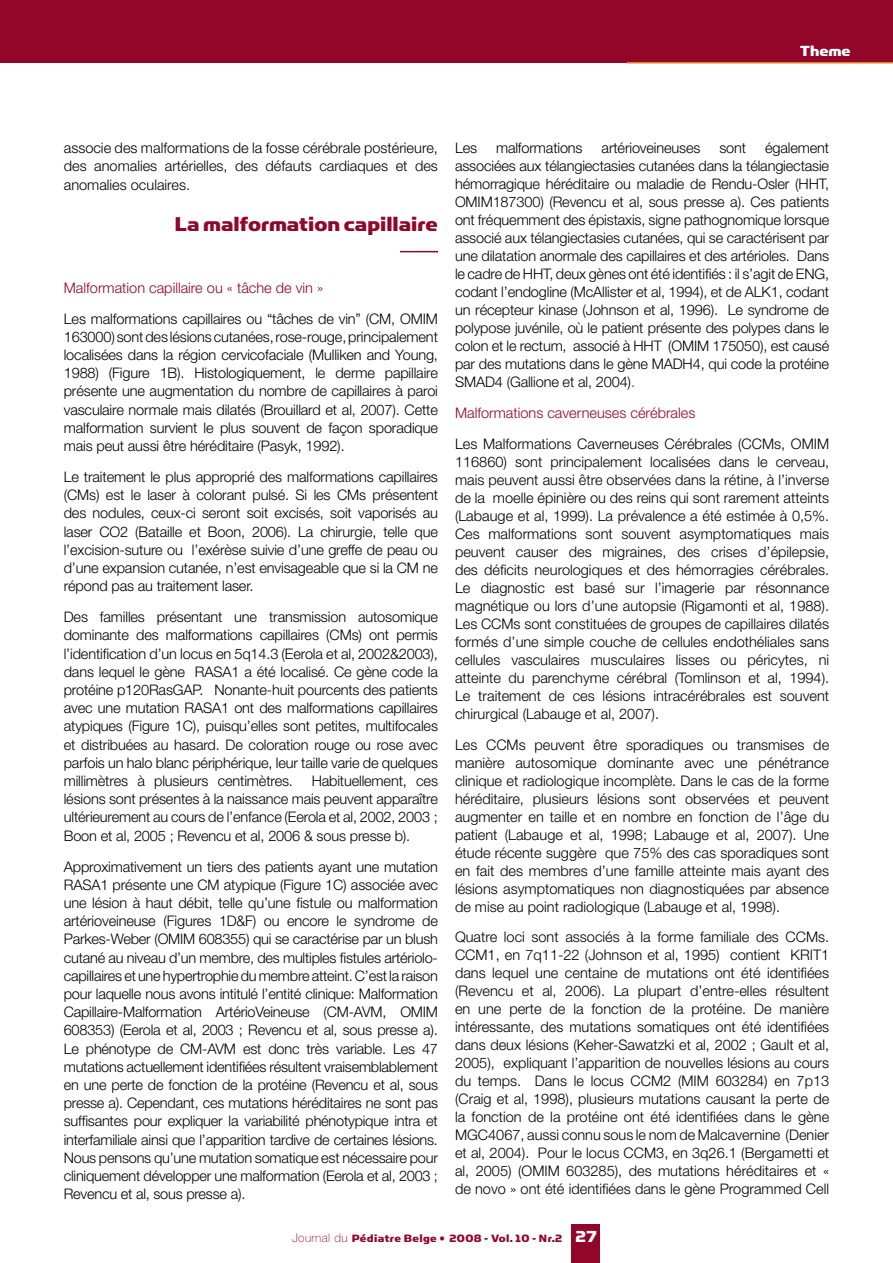
<style>
.page{position:relative;width:893px;height:1263px;background:#fff}
.page>*{position:absolute;margin:0;border:0;box-sizing:border-box;transform-origin:0 0}
.t1{font:22.5px "Simian Display Chimpanzee";color:#920629}
.t2{font:16.5px "Simian Display Chimpanzee";color:#fff}
.t3{font:300 14.55px/18px "Helvetica Neue";letter-spacing:-.01em;color:#000;text-align:justify}
.t4{font:300 14.55px "Helvetica Neue";color:#920629}
.t5{font:12px "Simian Display Chimpanzee";letter-spacing:.03em;color:#920629}
.s1{color:#920629}
.s2{font-family:"Helvetica Neue";font-weight:100}
.s3{font-size:18px;color:#fff}
</style>
<div class="page">
<div style="left:571px;top:1224px;width:29px;height:39px;background:#920629"></div>
<div style="left:0;top:0;width:893px;height:63px;background:#920629"></div>
<hr style="left:627px;top:62px;width:266px;height:2px;background:#f7ae4b">
<hr style="left:400px;top:251px;width:38px;height:1px;background:#920629">
<p class="t2" style="left:800px;top:42px;width:52px">Theme</p>
<p class="t3" style="left:64px;top:139px;width:376px">associe des malformations de la fosse cérébrale postérieure, des anomalies artérielles, des défauts cardiaques et des anomalies oculaires.</p>
<h1 class="t1" style="left:175px;top:212px;width:265px">La malformation capillaire</h1>
<p class="t4" style="left:64px;top:278px;width:261px">Malformation capillaire ou « tâche de vin »</p>
<p class="t3" style="left:64px;top:309px;width:376px">Les malformations capillaires ou “tâches de vin” (CM, OMIM 163000) sont des lésions cutanées, rose-rouge, principalement localisées dans la région cervicofaciale (Mulliken and Young, 1988) (Figure 1B). Histologiquement, le derme papillaire présente une augmentation du nombre de capillaires à paroi vasculaire normale mais dilatés (Brouillard et al, 2007). Cette malformation survient le plus souvent de façon sporadique mais peut aussi être héréditaire (Pasyk, 1992).</p>
<p class="t3" style="left:64px;top:467px;width:376px">Le traitement le plus approprié des malformations capillaires (CMs) est le laser à colorant pulsé. Si les CMs présentent des nodules, ceux-ci seront soit excisés, soit vaporisés au laser CO2 (Bataille et Boon, 2006). La chirurgie, telle que l’excision-suture ou l’exérèse suivie d’une greffe de peau ou d’une expansion cutanée, n’est envisageable que si la CM ne répond pas au traitement laser.</p>
<p class="t3" style="left:64px;top:607px;width:376px">Des familles présentant une transmission autosomique dominante des malformations capillaires (CMs) ont permis l’identification d’un locus en 5q14.3 (Eerola et al, 2002&amp;2003), dans lequel le gène RASA1 a été localisé. Ce gène code la protéine p120RasGAP. Nonante-huit pourcents des patients avec une mutation RASA1 ont des malformations capillaires atypiques (Figure 1C), puisqu’elles sont petites, multifocales et distribuées au hasard. De coloration rouge ou rose avec parfois un halo blanc périphérique, leur taille varie de quelques millimètres à plusieurs centimètres.</p>
<p class="t3" style="left:64px;top:771px;width:376px;text-indent:248px">Habituellement, ces lésions sont présentes à la naissance mais peuvent apparaître ultérieurement au cours de l’enfance (Eerola et al, 2002, 2003 ; Boon et al, 2005 ; Revencu et al, 2006 &amp; sous presse b).</p>
<p class="t3" style="left:64px;top:857px;width:376px">Approximativement un tiers des patients ayant une mutation RASA1 présente une CM atypique (Figure 1C) associée avec une lésion à haut débit, telle qu’une fistule ou malformation artérioveineuse (Figures 1D&amp;F) ou encore le syndrome de Parkes-Weber (OMIM 608355) qui se caractérise par un blush cutané au niveau d’un membre, des multiples fistules artériolo&shy;capillaires et une hypertrophie du membre atteint. C’est la raison pour laquelle nous avons intitulé l’entité clinique: Malformation Capillaire-Malformation ArtérioVeineuse (CM-AVM, OMIM 608353) (Eerola et al, 2003 ; Revencu et al, sous presse a).<br>Le phénotype de CM-AVM est donc très variable. Les 47 mutations actuellement identifiées résultent vraisemblablement en une perte de fonction de la protéine (Revencu et al, sous presse a). Cependant, ces mutations héréditaires ne sont pas suffisantes pour expliquer la variabilité phénotypique intra et interfamiliale ainsi que l’apparition tardive de certaines lésions.<br>Nous pensons qu’une mutation somatique est nécessaire pour cliniquement développer une malformation (Eerola et al, 2003 ; Revencu et al, sous presse a).</p>
<p class="t3" style="left:455px;top:139px;width:376px;text-indent:310px">également associées aux télangiectasies cutanées dans la télangiectasie hémorragique héréditaire ou maladie de Rendu-Osler (HHT, OMIM187300) (Revencu et al, sous presse a). Ces patients ont fréquemment des épistaxis, signe pathognomique lorsque associé aux télangiectasies cutanées, qui se caractérisent par une dilatation anormale des capillaires et des artérioles. Dans le cadre de HHT, deux gènes ont été identifiés : il s’agit de ENG, codant l’endogline (McAllister et al, 1994), et de ALK1, codant un récepteur kinase (Johnson et al, 1996). Le syndrome de polypose juvénile, où le patient présente des polypes dans le colon et le rectum, associé à HHT (OMIM 175050), est causé par des mutations dans le gène MADH4, qui code la protéine SMAD4 (Gallione et al, 2004)<span class="s1">.</span></p>
<p class="t4" style="left:455px;top:404px;width:242px">Malformations caverneuses cérébrales</p>
<p class="t3" style="left:455px;top:434px;width:376px">Les Malformations Caverneuses Cérébrales (CCMs, OMIM 116860) sont principalement localisées dans le cerveau, mais peuvent aussi être observées dans la rétine, à l’inverse de la moelle épinière ou des reins qui sont rarement atteints (Labauge et al, 1999). La prévalence a été estimée à 0,5%.<br>Ces malformations sont souvent asymptomatiques mais peuvent causer des migraines, des crises d’épilepsie, des déficits neurologiques et des hémorragies cérébrales.<br>Le diagnostic est basé sur l’imagerie par résonnance magnétique ou lors d’une autopsie (Rigamonti et al, 1988).<br>Les CCMs sont constituées de groupes de capillaires dilatés formés d’une simple couche de cellules endothéliales sans cellules vasculaires musculaires lisses ou péricytes, ni atteinte du parenchyme cérébral (Tomlinson et al, 1994).<br>Le traitement de ces lésions intracérébrales est souvent chirurgical (Labauge et al, 2007).</p>
<p class="t3" style="left:455px;top:735px;width:376px">Les CCMs peuvent être sporadiques ou transmises de manière autosomique dominante avec une pénétrance clinique et radiologique incomplète. Dans le cas de la forme héréditaire, plusieurs lésions sont observées et peuvent augmenter en taille et en nombre en fonction de l’âge du patient (Labauge et al, 1998; Labauge et al, 2007). Une étude récente suggère que 75% des cas sporadiques sont en fait des membres d’une famille atteinte mais ayant des lésions asymptomatiques non diagnostiquées par absence de mise au point radiologique (Labauge et al, 1998).</p>
<p class="t3" style="left:455px;top:928px;width:376px">Quatre loci sont associés à la forme familiale des CCMs.<br>CCM1, en 7q11-22 (Johnson et al, 1995) contient KRIT1 dans lequel une centaine de mutations ont été identifiées (Revencu et al, 2006). La plupart d’entre-elles résultent en une perte de la fonction de la protéine. De manière intéressante, des mutations somatiques ont été identifiées dans deux lésions (Keher-Sawatzki et al, 2002 ; Gault et al, 2005), expliquant l’apparition de nouvelles lésions au cours du temps. Dans le locus CCM2 (MIM 603284) en 7p13 (Craig et al, 1998), plusieurs mutations causant la perte de la fonction de la protéine ont été identifiées dans le gène MGC4067, aussi connu sous le nom de Malcavernine (Denier et al, 2004). Pour le locus CCM3, en 3q26.1 (Bergametti et al, 2005) (OMIM 603285), des mutations héréditaires et « de novo » ont été identifiées dans le gène Programmed Cell</p>
<p class="t3" style="left:455px;top:139px;width:24px">Les</p>
<p class="t3" style="left:496px;top:139px;width:88px">malformations</p>
<p class="t3" style="left:602px;top:139px;width:100px">artérioveineuses</p>
<p class="t3" style="left:719px;top:139px;width:28px">sont</p>
<p class="t5" style="left:292px;top:1232px;width:306px"><span class="s2">Journal du</span> Pédiatre Belge • 2008 - Vol. 10 - Nr.2 <span class="s3">27</span></p>
</div>
